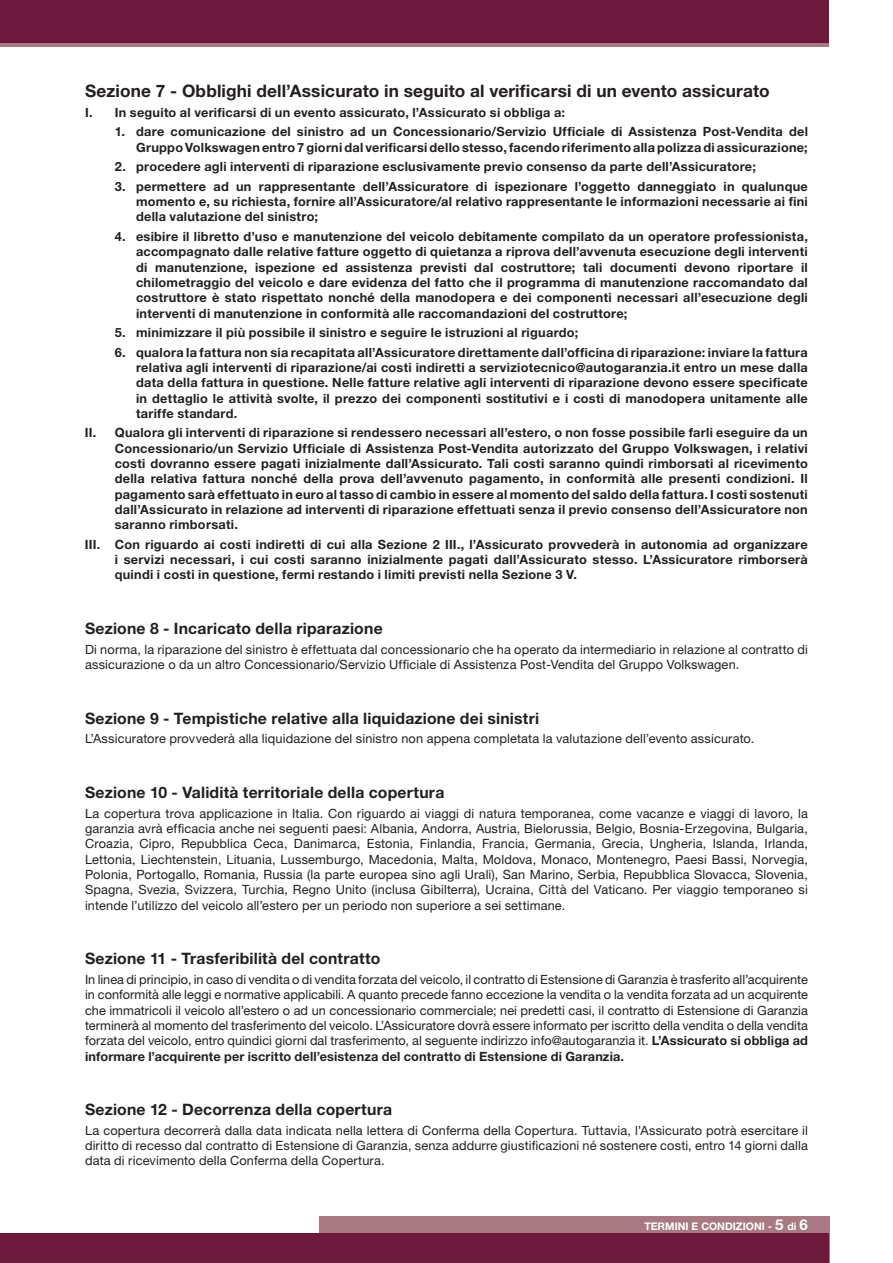
<style>
.page{position:relative;width:893px;height:1263px;background:#fff}
.page>*{position:absolute;margin:0;border:0;box-sizing:border-box;transform-origin:0 0}
.t1{font:700 17.25px "Helvetica Neue LT Std";letter-spacing:.01em;color:#231f20}
.t2{font:700 15.75px "Helvetica Neue LT Std";letter-spacing:.01em;color:#231f20}
.t3{font:700 12.75px/15.3px "Helvetica Neue LT Std";letter-spacing:.02em;color:#231f20;text-align:justify}
.t4{font:12.75px/15.3px "Helvetica Neue LT Std";letter-spacing:.01em;color:#231f20;text-align:justify}
.t5{font:700 10.5px "Helvetica Neue LT Std";color:#fff}
.s1{font-weight:700}
.s2{font-size:15px}
</style>
<div class="page">
<div style="left:0;top:0;width:829px;height:47px;background:#a87982"></div>
<div style="left:319px;top:1216px;width:510px;height:47px;background:#a87982"></div>
<div style="left:0;top:0;width:829px;height:43px;background:#6e193b"></div>
<div style="left:0;top:1233px;width:829px;height:30px;background:#6e193b"></div>
<h1 class="t1" style="left:85px;top:81px;width:686px">Sezione 7 - Obblighi dell’Assicurato in seguito al verificarsi di un evento assicurato</h1>
<p class="t3" style="left:85px;top:104px;width:482px">I. In seguito al verificarsi di un evento assicurato, l’Assicurato si obbliga a:</p>
<p class="t3" style="left:115px;top:124px;width:695px;text-align:right">1. dare comunicazione del sinistro ad un Concessionario/Servizio Ufficiale di Assistenza Post-Vendita del<br>Gruppo Volkswagen entro 7 giorni dal verificarsi dello stesso, facendo riferimento alla polizza di assicurazione;</p>
<p class="t3" style="left:115px;top:159px;width:643px">2. procedere agli interventi di riparazione esclusivamente previo consenso da parte dell’Assicuratore;</p>
<p class="t3" style="left:136px;top:178px;width:673px;text-indent:-21px">3. permettere ad un rappresentante dell’Assicuratore di ispezionare l’oggetto danneggiato in qualunque momento e, su richiesta, fornire all’Assicuratore/al relativo rappresentante le informazioni necessarie ai fini della valutazione del sinistro;</p>
<p class="t3" style="left:136px;top:229px;width:673px;text-indent:-21px">4. esibire il libretto d’uso e manutenzione del veicolo debitamente compilato da un operatore professionista, accompagnato dalle relative fatture oggetto di quietanza a riprova dell’avvenuta esecuzione degli interventi di manutenzione, ispezione ed assistenza previsti dal costruttore; tali documenti devono riportare il chilometraggio del veicolo e dare evidenza del fatto che il programma di manutenzione raccomandato dal costruttore è stato rispettato nonché della manodopera e dei componenti necessari all’esecuzione degli interventi di manutenzione in conformità alle raccomandazioni del costruttore;</p>
<p class="t3" style="left:115px;top:325px;width:465px">5. minimizzare il più possibile il sinistro e seguire le istruzioni al riguardo;</p>
<p class="t3" style="left:136px;top:344px;width:673px;text-indent:-21px">6. qualora la fattura non sia recapitata all’Assicuratore direttamente dall’officina di riparazione: inviare la fattura relativa agli interventi di riparazione/ai costi indiretti a serviziotecnico@autogaranzia.it entro un mese dalla data della fattura in questione. Nelle fatture relative agli interventi di riparazione devono essere specificate in dettaglio le attività svolte, il prezzo dei componenti sostitutivi e i costi di manodopera unitamente alle tariffe standard.</p>
<p class="t3" style="left:115px;top:425px;width:695px;text-indent:-30px">II. Qualora gli interventi di riparazione si rendessero necessari all’estero, o non fosse possibile farli eseguire da un Concessionario/un Servizio Ufficiale di Assistenza Post-Vendita autorizzato del Gruppo Volkswagen, i relativi costi dovranno essere pagati inizialmente dall’Assicurato. Tali costi saranno quindi rimborsati al ricevimento della relativa fattura nonché della prova dell’avvenuto pagamento, in conformità alle presenti condizioni. Il pagamento sarà effettuato in euro al tasso di cambio in essere al momento del saldo della fattura. I costi sostenuti dall’Assicurato in relazione ad interventi di riparazione effettuati senza il previo consenso dell’Assicuratore non saranno rimborsati.</p>
<p class="t3" style="left:115px;top:536px;width:695px;text-indent:-30px">III. Con riguardo ai costi indiretti di cui alla Sezione 2 III., l’Assicurato provvederà in autonomia ad organizzare i servizi necessari, i cui costi saranno inizialmente pagati dall’Assicurato stesso. L’Assicuratore rimborserà quindi i costi in questione, fermi restando i limiti previsti nella Sezione 3 V.</p>
<p class="t2" style="left:85px;top:619px;width:299px">Sezione 8 - Incaricato della riparazione</p>
<p class="t4" style="left:85px;top:641px;width:724px">Di norma, la riparazione del sinistro è effettuata dal concessionario che ha operato da intermediario in relazione al contratto di assicurazione o da un altro Concessionario/Servizio Ufficiale di Assistenza Post-Vendita del Gruppo Volkswagen.</p>
<p class="t2" style="left:85px;top:708px;width:456px">Sezione 9 - Tempistiche relative alla liquidazione dei sinistri</p>
<p class="t4" style="left:85px;top:731px;width:671px">L’Assicuratore provvederà alla liquidazione del sinistro non appena completata la valutazione dell’evento assicurato.</p>
<p class="t2" style="left:85px;top:783px;width:361px">Sezione 10 - Validità territoriale della copertura</p>
<p class="t4" style="left:85px;top:805px;width:724px">La copertura trova applicazione in Italia. Con riguardo ai viaggi di natura temporanea, come vacanze e viaggi di lavoro, la garanzia avrà efficacia anche nei seguenti paesi: Albania, Andorra, Austria, Bielorussia, Belgio, Bosnia-Erzegovina, Bulgaria, Croazia, Cipro, Repubblica Ceca, Danimarca, Estonia, Finlandia, Francia, Germania, Grecia, Ungheria, Islanda, Irlanda, Lettonia, Liechtenstein, Lituania, Lussemburgo, Macedonia, Malta, Moldova, Monaco, Montenegro, Paesi Bassi, Norvegia, Polonia, Portogallo, Romania, Russia (la parte europea sino agli Urali), San Marino, Serbia, Repubblica Slovacca, Slovenia, Spagna, Svezia, Svizzera, Turchia, Regno Unito (inclusa Gibilterra), Ucraina, Città del Vaticano. Per viaggio temporaneo si intende l’utilizzo del veicolo all’estero per un periodo non superiore a sei settimane.</p>
<p class="t2" style="left:85px;top:949px;width:297px">Sezione 11 - Trasferibilità del contratto</p>
<p class="t4" style="left:85px;top:972px;width:724px">In linea di principio, in caso di vendita o di vendita forzata del veicolo, il contratto di Estensione di Garanzia è trasferito all’acquirente in conformità alle leggi e normative applicabili. A quanto precede fanno eccezione la vendita o la vendita forzata ad un acquirente che immatricoli il veicolo all’estero o ad un concessionario commerciale; nei predetti casi, il contratto di Estensione di Garanzia terminerà al momento del trasferimento del veicolo. L’Assicuratore dovrà essere informato per iscritto della vendita o della vendita forzata del veicolo, entro quindici giorni dal trasferimento, al seguente indirizzo info@autogaranzia it. <span class="s1">L’Assicurato si obbliga ad informare l’acquirente per iscritto dell’esistenza del contratto di Estensione di Garanzia.</span></p>
<p class="t2" style="left:85px;top:1100px;width:309px">Sezione 12 - Decorrenza della copertura</p>
<p class="t4" style="left:85px;top:1122px;width:724px">La copertura decorrerà dalla data indicata nella lettera di Conferma della Copertura. Tuttavia, l’Assicurato potrà esercitare il diritto di recesso dal contratto di Estensione di Garanzia, senza addurre giustificazioni né sostenere costi, entro 14 giorni dalla data di ricevimento della Conferma della Copertura.</p>
<p class="t5" style="left:644px;top:1220px;width:165px">TERMINI E CONDIZIONI - <span class="s2">5</span> di <span class="s2">6</span></p>
</div>
